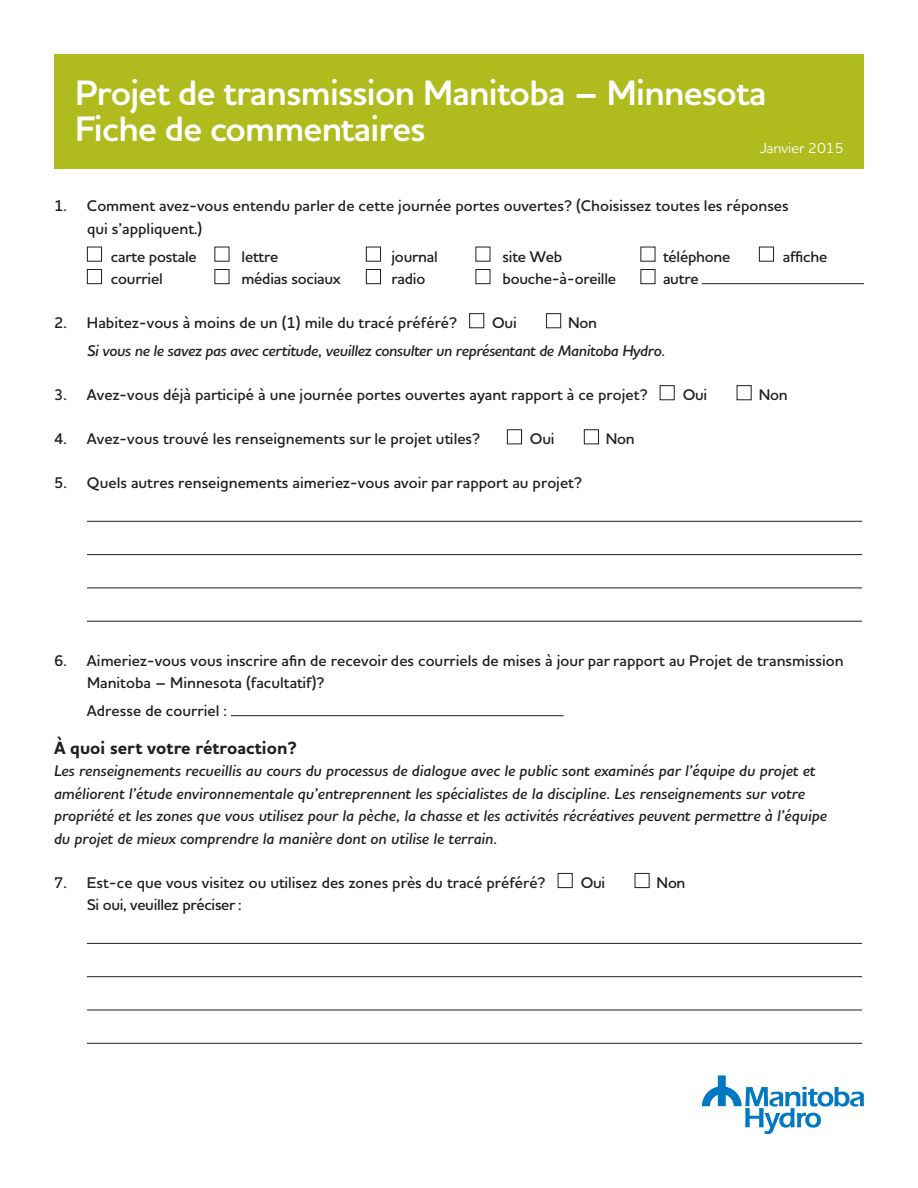
<style>
.page{position:relative;width:918px;height:1188px;background:#fff}
.page>*{position:absolute;margin:0;border:0;box-sizing:border-box;transform-origin:0 0}
.t1{font:700 36px "MH Houschka Std";letter-spacing:-.02em;color:#fff}
.t2{font:700 expanded 18px "MH Houschka Std";color:#231f20}
.hanging_indent{font:600 15.75px/22.5px "MH Houschka Std";color:#231f20}
.t3{font:italic 600 15.75px/22.5px "MH Houschka Std";color:#231f20}
.t4{font:italic 600 15.75px "MH Houschka Std";letter-spacing:-.02em;color:#231f20}
.hanging_indent-2{font:600 15.75px "MH Houschka Std";letter-spacing:-.02em;color:#231f20}
.t5{font:14.7px "MH Houschka Std";color:#fff}
</style>
<div class="page">
<div style="left:54px;top:54px;width:810px;height:114px;background:#b0bb1d"></div>
<div style="left:87px;top:247px;width:15px;height:15px;border:1px solid #231f20"></div>
<div style="left:366px;top:247px;width:15px;height:15px;border:1px solid #231f20"></div>
<div style="left:759px;top:247px;width:15px;height:15px;border:1px solid #231f20"></div>
<div style="left:87px;top:269px;width:15px;height:15px;border:1px solid #231f20"></div>
<div style="left:214px;top:269px;width:15px;height:15px;border:1px solid #231f20"></div>
<div style="left:366px;top:269px;width:15px;height:15px;border:1px solid #231f20"></div>
<div style="left:476px;top:269px;width:14px;height:15px;border:1px solid #231f20"></div>
<div style="left:640px;top:269px;width:15px;height:15px;border:1px solid #231f20"></div>
<hr style="left:702px;top:283px;width:162px;height:1px;background:#231f20">
<div style="left:469px;top:313px;width:15px;height:15px;border:1px solid #231f20"></div>
<div style="left:546px;top:313px;width:15px;height:15px;border:1px solid #231f20"></div>
<div style="left:660px;top:385px;width:15px;height:15px;border:1px solid #231f20"></div>
<div style="left:737px;top:385px;width:15px;height:15px;border:1px solid #231f20"></div>
<div style="left:507px;top:429px;width:15px;height:15px;border:1px solid #231f20"></div>
<div style="left:584px;top:429px;width:15px;height:15px;border:1px solid #231f20"></div>
<hr style="left:87px;top:521px;width:775px;height:1px;background:#231f20">
<hr style="left:87px;top:554px;width:775px;height:1px;background:#231f20">
<hr style="left:87px;top:588px;width:775px;height:1px;background:#231f20">
<hr style="left:87px;top:621px;width:775px;height:1px;background:#231f20">
<hr style="left:231px;top:715px;width:333px;height:1px;background:#231f20">
<div style="left:558px;top:873px;width:15px;height:15px;border:1px solid #231f20"></div>
<div style="left:635px;top:873px;width:15px;height:15px;border:1px solid #231f20"></div>
<hr style="left:87px;top:943px;width:775px;height:1px;background:#231f20">
<hr style="left:87px;top:976px;width:775px;height:1px;background:#231f20">
<hr style="left:87px;top:1010px;width:775px;height:1px;background:#231f20">
<hr style="left:87px;top:1043px;width:775px;height:1px;background:#231f20">
<svg style="left:702px;top:1075px;width:162px;height:59px"></svg>
<p class="t1" style="left:75px;top:70px;width:693px">Projet de transmission Manitoba – Minnesota</p>
<p class="t1" style="left:75px;top:106px;width:352px">Fiche de commentaires</p>
<p class="t5" style="left:759px;top:138px;width:86px">Janvier 2015</p>
<p class="hanging_indent" style="left:87px;top:194px;width:703px;text-indent:-33px">1. Comment avez-vous entendu parler de cette journée portes ouvertes? (Choisissez toutes les réponses qui s’appliquent.)</p>
<p class="hanging_indent" style="left:111px;top:245px;width:87px">carte postale</p>
<p class="hanging_indent" style="left:242px;top:245px;width:38px">lettre</p>
<p class="hanging_indent" style="left:391px;top:245px;width:48px">journal</p>
<p class="hanging_indent" style="left:503px;top:245px;width:61px">site Web</p>
<p class="hanging_indent" style="left:663px;top:245px;width:69px">téléphone</p>
<p class="hanging_indent" style="left:783px;top:245px;width:46px">affiche</p>
<p class="hanging_indent" style="left:111px;top:267px;width:53px">courriel</p>
<p class="hanging_indent" style="left:242px;top:267px;width:101px">médias sociaux</p>
<p class="hanging_indent" style="left:391px;top:267px;width:35px">radio</p>
<p class="hanging_indent" style="left:503px;top:267px;width:115px">bouche-à-oreille</p>
<p class="hanging_indent" style="left:663px;top:267px;width:37px">autre</p>
<p class="hanging_indent" style="left:54px;top:311px;width:405px">2. Habitez-vous à moins de un (1) mile du tracé préféré?</p>
<p class="hanging_indent" style="left:492px;top:311px;width:26px">Oui</p>
<p class="hanging_indent" style="left:568px;top:311px;width:30px">Non</p>
<p class="t4" style="left:87px;top:341px;width:580px">Si vous ne le savez pas avec certitude, veuillez consulter un représentant de Manitoba Hydro.</p>
<p class="hanging_indent" style="left:54px;top:383px;width:595px">3. Avez-vous déjà participé à une journée portes ouvertes ayant rapport à ce projet?</p>
<p class="hanging_indent" style="left:683px;top:383px;width:26px">Oui</p>
<p class="hanging_indent" style="left:759px;top:383px;width:30px">Non</p>
<p class="hanging_indent" style="left:54px;top:427px;width:428px">4. Avez-vous trouvé les renseignements sur le projet utiles?</p>
<p class="hanging_indent" style="left:530px;top:427px;width:26px">Oui</p>
<p class="hanging_indent" style="left:606px;top:427px;width:30px">Non</p>
<p class="hanging_indent" style="left:54px;top:471px;width:530px">5. Quels autres renseignements aimeriez-vous avoir par rapport au projet?</p>
<p class="hanging_indent" style="left:87px;top:649px;width:758px;text-indent:-33px">6. Aimeriez-vous vous inscrire afin de recevoir des courriels de mises à jour par rapport au Projet de transmission<br>Manitoba – Minnesota (facultatif)?</p>
<p class="hanging_indent" style="left:87px;top:699px;width:141px">Adresse de courriel :</p>
<p class="t2" style="left:54px;top:736px;width:244px">À quoi sert votre rétroaction?</p>
<p class="t3" style="left:54px;top:760px;width:774px">Les renseignements recueillis au cours du processus de dialogue avec le public sont examinés par l’équipe du projet et améliorent l’étude environnementale qu’entreprennent les spécialistes de la discipline. Les renseignements sur votre propriété et les zones que vous utilisez pour la pèche, la chasse et les activités récréatives peuvent permettre à l’équipe du projet de mieux comprendre la manière dont on utilise le terrain.</p>
<p class="hanging_indent" style="left:54px;top:871px;width:493px">7. Est-ce que vous visitez ou utilisez des zones près du tracé préféré?</p>
<p class="hanging_indent" style="left:581px;top:871px;width:26px">Oui</p>
<p class="hanging_indent" style="left:657px;top:871px;width:30px">Non</p>
<p class="hanging_indent-2" style="left:87px;top:895px;width:156px">Si oui, veuillez préciser :</p>
</div>
